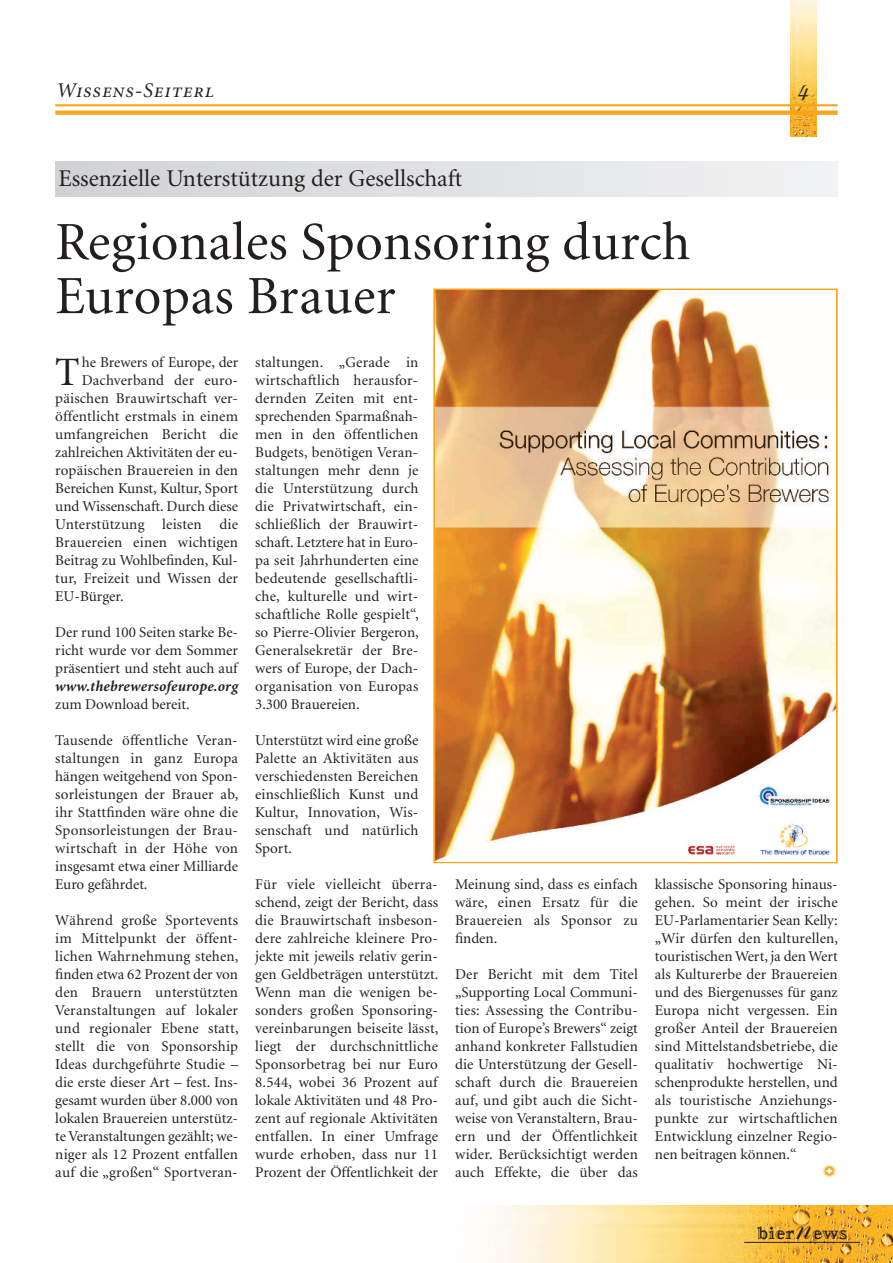
<style>
.page{position:relative;width:893px;height:1263px;background:#fff}
.page>*{position:absolute;margin:0;border:0;box-sizing:border-box;transform-origin:0 0}
.t1{font:53.85px/54px "Minion";letter-spacing:.005em;color:#231f20}
.t2{font:40.35px "Minion";color:#231f20}
.t3{font:27px "Boulevard";color:#231f20}
.t4{font:24px "Minion";color:#231f20}
.t5{font:21px "Minion Italic SC";letter-spacing:.03em;color:#231f20}
.t6{font:800 19.95px "Matrix Inline";letter-spacing:.03em;color:#231f20}
.t7{font:15px/18px "Minion";letter-spacing:.01em;color:#231f20;text-align:justify}
.t8{font:italic 700 15px "Minion";letter-spacing:.015em;color:#231f20}
.t9{font:15px "P22 Da Vinci Extras";color:#f9a51b}
.s1{font-family:"Boulevard";font-weight:400;font-size:33.9px}
</style>
<div class="page">
<img style="left:791px;top:0;width:25px;height:136px">
<img style="left:495px;top:1205px;width:398px;height:58px">
<hr style="left:744px;top:1242px;width:116px;height:1px;background:#231f20">
<hr style="left:55px;top:104px;width:783px;height:2px;background:#f9a51b">
<svg style="left:55px;top:111px;width:783px;height:4px;background:#f9a825"></svg>
<div style="left:55px;top:161px;width:783px;height:35px;background:linear-gradient(to right,#d0d2d4,#f2f2f3)"></div>
<img style="left:435px;top:291px;width:401px;height:570px">
<h3 class="t5" style="left:57px;top:82px;width:159px">Wissens-Seiterl</h3>
<h3 class="t3" style="left:796px;top:79px;width:13px">4</h3>
<h3 class="t4" style="left:58px;top:169px;width:405px">Essenzielle Unterstützung der Gesellschaft</h3>
<h1 class="t1" style="left:55px;top:219px;width:636px">Regionales Sponsoring durch<br>Europas Brauer</h1>
<h2 class="t2" style="left:55px;top:356px;width:26px">T</h2>
<p class="t7" style="left:82px;top:354px;width:158px">he Brewers of Europe, der</p>
<p class="t7" style="left:82px;top:372px;width:158px">Dachverband der euro-</p>
<p class="t7" style="left:55px;top:390px;width:184px">päischen Brauwirtschaft ver-</p>
<p class="t7" style="left:55px;top:408px;width:184px">öffentlicht erstmals in einem</p>
<p class="t7" style="left:55px;top:426px;width:184px">umfangreichen Bericht die</p>
<p class="t7" style="left:55px;top:444px;width:184px">zahlreichen Aktivitäten der eu-</p>
<p class="t7" style="left:55px;top:462px;width:184px">ropäischen Brauereien in den</p>
<p class="t7" style="left:55px;top:480px;width:184px">Bereichen Kunst, Kultur, Sport</p>
<p class="t7" style="left:55px;top:498px;width:184px">und Wissenschaft. Durch diese</p>
<p class="t7" style="left:55px;top:516px;width:184px">Unterstützung leisten die</p>
<p class="t7" style="left:55px;top:534px;width:184px">Brauereien einen wichtigen</p>
<p class="t7" style="left:55px;top:552px;width:184px">Beitrag zu Wohlbefinden, Kul-</p>
<p class="t7" style="left:55px;top:570px;width:184px">tur, Freizeit und Wissen der</p>
<p class="t7" style="left:55px;top:588px;width:70px">EU-Bürger.</p>
<p class="t7" style="left:55px;top:624px;width:184px">Der rund 100 Seiten starke Be&shy;richt wurde vor dem Sommer präsentiert und steht auch auf</p>
<p class="t8" style="left:55px;top:680px;width:184px">www.thebrewersofeurope.org</p>
<p class="t7" style="left:55px;top:696px;width:136px">zum Download bereit.</p>
<p class="t7" style="left:55px;top:732px;width:185px">Tausende öffentliche Veran&shy;staltungen in ganz Europa hängen weitgehend von Spon&shy;sorleistungen der Brauer ab, ihr Stattfinden wäre ohne die Sponsorleistungen der Brau&shy;wirtschaft in der Höhe von insgesamt etwa einer Milliarde Euro gefährdet.</p>
<p class="t7" style="left:55px;top:912px;width:185px">Während große Sportevents im Mittelpunkt der öffent&shy;lichen Wahrnehmung stehen, finden etwa 62 Prozent der von den Brauern unterstützten Veranstaltungen auf lokaler und regionaler Ebene statt, stellt die von Sponsorship Ideas durchgeführte Studie – die erste dieser Art – fest. Ins&shy;gesamt wurden über 8.000 von lokalen Brauereien unterstütz&shy;te Veranstaltungen gezählt; we&shy;niger als 12 Prozent entfallen auf die „großen“ Sportveran-</p>
<p class="t7" style="left:255px;top:354px;width:165px">staltungen. „Gerade in wirtschaftlich herausfor&shy;dernden Zeiten mit ent&shy;sprechenden Sparmaßnah&shy;men in den öffentlichen Budgets, benötigen Veran&shy;staltungen mehr denn je die Unterstützung durch die Privatwirtschaft, ein&shy;schließlich der Brauwirt&shy;schaft. Letztere hat in Euro&shy;pa seit Jahrhunderten eine bedeutende gesellschaftli&shy;che, kulturelle und wirt&shy;schaftliche Rolle gespielt“, so Pierre-Olivier Bergeron, Generalsekretär der Bre&shy;wers of Europe, der Dach&shy;organisation von Europas 3.300 Brauereien.</p>
<p class="t7" style="left:255px;top:732px;width:165px">Unterstützt wird eine große Palette an Aktivitäten aus verschiedensten Bereichen einschließlich Kunst und Kultur, Innovation, Wis&shy;senschaft und natürlich Sport.</p>
<p class="t7" style="left:255px;top:876px;width:185px">Für viele vielleicht überra&shy;schend, zeigt der Bericht, dass die Brauwirtschaft insbeson&shy;dere zahlreiche kleinere Pro&shy;jekte mit jeweils relativ gerin&shy;gen Geldbeträgen unterstützt.<br>Wenn man die wenigen be&shy;sonders großen Sponsoring&shy;vereinbarungen beiseite lässt, liegt der durchschnittliche Sponsorbetrag bei nur Euro 8.544, wobei 36 Prozent auf lokale Aktivitäten und 48 Pro&shy;zent auf regionale Aktivitäten entfallen. In einer Umfrage wurde erhoben, dass nur 11<br>Prozent der Öffentlichkeit der</p>
<p class="t7" style="left:455px;top:876px;width:184px">Meinung sind, dass es einfach wäre, einen Ersatz für die Brauereien als Sponsor zu finden.</p>
<p class="t7" style="left:455px;top:966px;width:184px">Der Bericht mit dem Titel „Supporting Local Communi&shy;ties: Assessing the Contribu&shy;tion of Europe’s Brewers“ zeigt anhand konkreter Fallstudien die Unterstützung der Gesell&shy;schaft durch die Brauereien auf, und gibt auch die Sicht&shy;weise von Veranstaltern, Brau&shy;ern und der Öffentlichkeit wider. Berücksichtigt werden auch Effekte, die über das</p>
<p class="t7" style="left:655px;top:876px;width:185px">klassische Sponsoring hinaus&shy;gehen. So meint der irische EU-Parlamentarier Sean Kelly: „Wir dürfen den kulturellen, touristischen Wert, ja den Wert als Kulturerbe der Brauereien und des Biergenusses für ganz Europa nicht vergessen. Ein großer Anteil der Brauereien sind Mittelstandsbetriebe, die qualitativ hochwertige Ni&shy;schenprodukte herstellen, und als touristische Anziehungs&shy;punkte zur wirtschaftlichen Entwicklung einzelner Regio&shy;nen beitragen können.“</p>
<p class="t9" style="left:823px;top:1163px;width:15px">t</p>
<h3 class="t6" style="left:757px;top:1220px;width:91px">bier<span class="s1">n</span>ews</h3>
</div>
